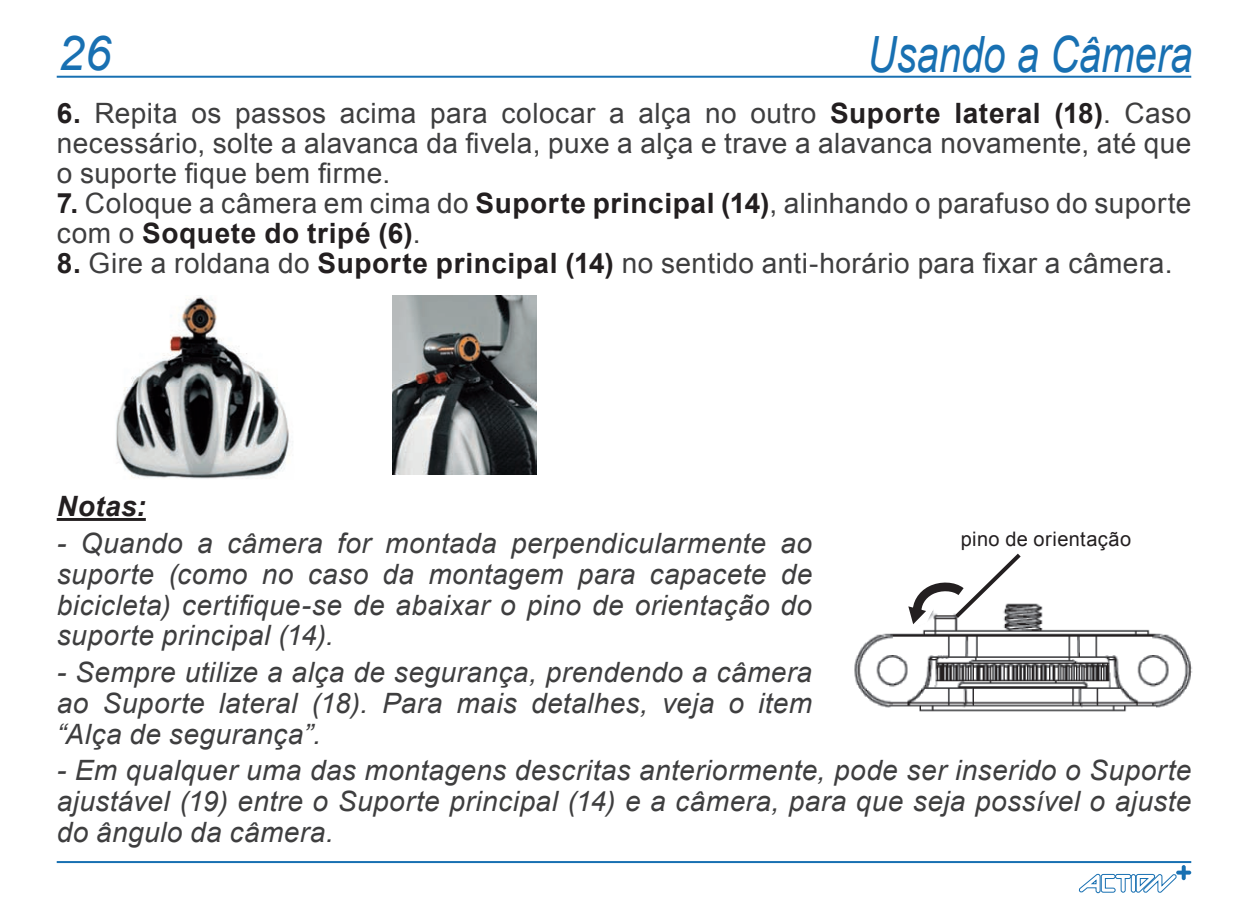
<style>
.page{position:relative;width:1248px;height:908px;background:#fff}
.page>*{position:absolute;margin:0;border:0;box-sizing:border-box;transform-origin:0 0}
.t1{font:italic 50px "Arial";color:#1870b2;scale:.8 1}
.t2{font:italic 48px "Arial";color:#1870b2}
.t3{font:italic 28px/30.8px "Arial";letter-spacing:.015em;color:#3e3e3f;text-align:justify}
.t4{font:28px/30px "Arial";letter-spacing:.015em;color:#3e3e3f;text-align:justify}
.t5{font:italic 700 28px "Arial";letter-spacing:.02em;color:#231f20}
.t6{font:20px "Arial";letter-spacing:.02em;color:#231f20}
.s1{font-weight:700;color:#231f20}
</style>
<div class="page">
<hr style="left:57px;top:76px;width:1134px;height:2px;background:#1870b2">
<hr style="left:57px;top:860px;width:1134px;height:2px;background:#1870b2">
<svg style="left:1078px;top:865px;width:113px;height:27px"></svg>
<hr style="left:57px;top:517px;width:89px;height:3px;background:#231f20">
<img style="left:854px;top:603px;width:339px;height:109px">
<svg style="left:896px;top:553px;width:128px;height:74px"></svg>
<img style="left:392px;top:295px;width:144px;height:179px">
<img style="left:116px;top:295px;width:177px;height:184px">
<h1 class="t1" style="left:867px;top:22px;width:407px">Usando a Câmera</h1>
<h2 class="t2" style="left:58px;top:22px;width:55px">26</h2>
<p class="t4" style="left:57px;top:98px;width:1135px"><span class="s1">6.</span> Repita os passos acima para colocar a alça no outro <span class="s1">Suporte lateral (18)</span>. Caso necessário, solte a alavanca da fivela, puxe a alça e trave a alavanca novamente, até que o suporte fique bem firme.</p>
<p class="t4" style="left:57px;top:188px;width:1135px"><span class="s1">7.</span> Coloque a câmera em cima do <span class="s1">Suporte principal (14)</span>, alinhando o parafuso do suporte com o <span class="s1">Soquete do tripé (6)</span>.</p>
<p class="t4" style="left:57px;top:248px;width:1117px"><span class="s1">8.</span> Gire a roldana do <span class="s1">Suporte principal (14)</span> no sentido anti-horário para fixar a câmera.</p>
<p class="t5" style="left:57px;top:487px;width:91px">Notas:</p>
<p class="t3" style="left:57px;top:528px;width:756px">- Quando a câmera for montada perpendicularmente ao suporte (como no caso da montagem para capacete de bicicleta) certifique-se de abaixar o pino de orientação do suporte principal (14).</p>
<p class="t3" style="left:57px;top:656px;width:756px">- Sempre utilize a alça de segurança, prendendo a câmera ao Suporte lateral (18). Para mais detalhes, veja o item “Alça de segurança”.</p>
<p class="t3" style="left:57px;top:754px;width:1135px">- Em qualquer uma das montagens descritas anteriormente, pode ser inserido o Suporte ajustável (19) entre o Suporte principal (14) e a câmera, para que seja possível o ajuste do ângulo da câmera.</p>
<p class="t6" style="left:960px;top:525px;width:172px">pino de orientação</p>
</div>
